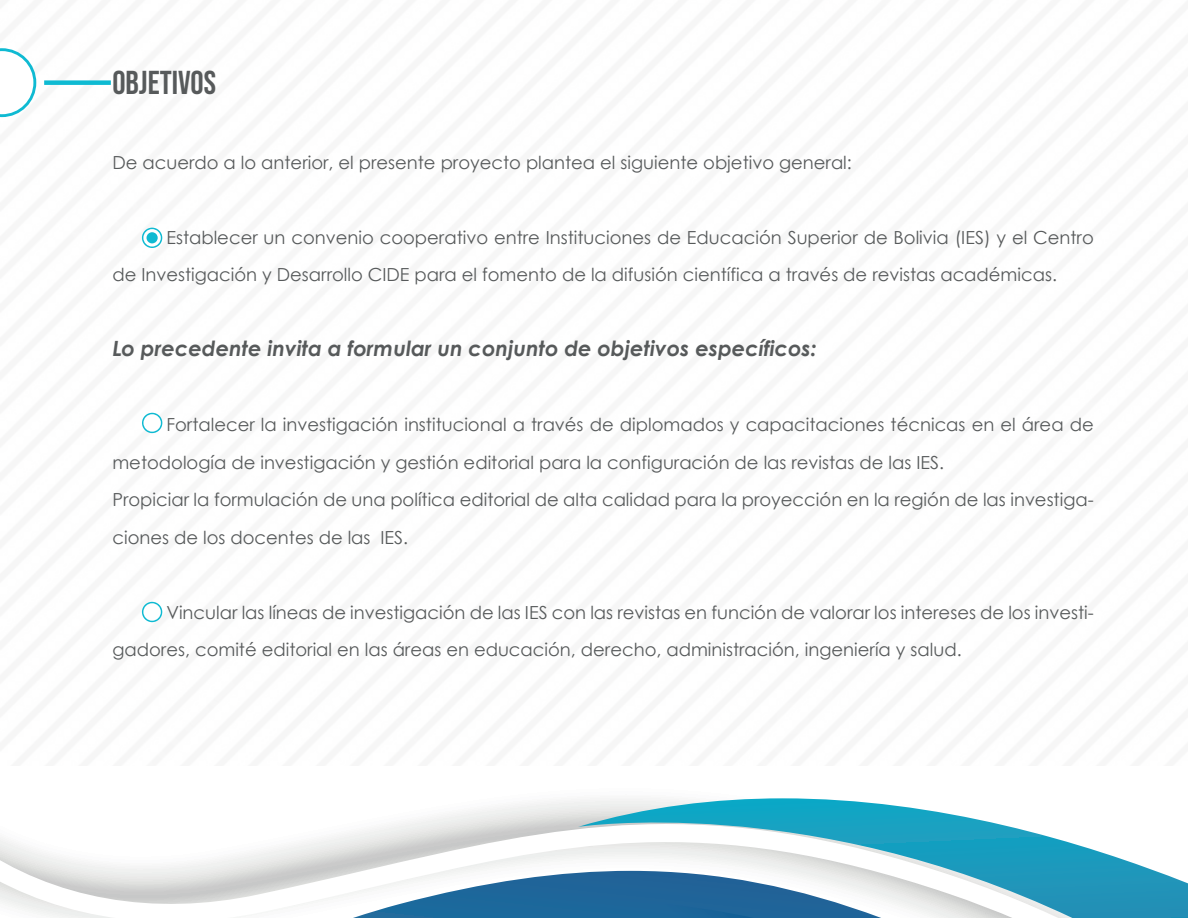
<style>
.page{position:relative;width:1188px;height:918px;background:#fff}
.page>*{position:absolute;margin:0;border:0;box-sizing:border-box;transform-origin:0 0}
.t1{font:33px "Bebas Neue";color:#575a5b}
.t2{font:italic 700 21px "Century Gothic";color:#575a5b}
.t3{font:18px/37.5px "Century Gothic";color:#575a5b}
</style>
<div class="page">
<svg style="left:0;top:801px;width:578px;height:117px"></svg>
<svg style="left:578px;top:798px;width:577px;height:73px"></svg>
<svg style="left:353px;top:871px;width:835px;height:47px"></svg>
<svg style="left:0;top:48px;width:36px;height:69px"></svg>
<div style="left:44px;top:80px;width:67px;height:5px;background:#0fbad2"></div>
<svg style="left:142px;top:413px;width:20px;height:20px"></svg>
<div style="left:143px;top:414px;width:18px;height:18px;background:#fff;border-radius:50%"></div>
<svg style="left:142px;top:602px;width:20px;height:20px"></svg>
<div style="left:143px;top:603px;width:18px;height:18px;background:#fff;border-radius:50%"></div>
<svg style="left:142px;top:228px;width:20px;height:20px"></svg>
<svg style="left:143px;top:229px;width:18px;height:18px"></svg>
<div style="left:147px;top:232px;width:11px;height:11px;background:#0fbad2;border-radius:50%"></div>
<h1 class="t1" style="left:112px;top:64px;width:105px">OBJETIVOS</h1>
<p class="t3" style="left:112px;top:143px;width:741px">De acuerdo a lo anterior, el presente proyecto plantea el siguiente objetivo general:</p>
<p class="t3" style="left:112px;top:218px;width:983px;text-indent:54px">Establecer un convenio cooperativo entre Instituciones de Educación Superior de Bolivia (IES) y el Centro de Investigación y Desarrollo CIDE para el fomento de la difusión científica a través de revistas académicas.</p>
<p class="t2" style="left:112px;top:333px;width:706px">Lo precedente invita a formular un conjunto de objetivos específicos:</p>
<p class="t3" style="left:112px;top:406px;width:983px;text-indent:54px">Fortalecer la investigación institucional a través de diplomados y capacitaciones técnicas en el área de metodología de investigación y gestión editorial para la configuración de las revistas de las IES.<br>Propiciar la formulación de una política editorial de alta calidad para la proyección en la región de las investiga&shy;ciones de los docentes de las IES.</p>
<p class="t3" style="left:112px;top:593px;width:983px;text-indent:54px">Vincular las líneas de investigación de las IES con las revistas en función de valorar los intereses de los investi&shy;gadores, comité editorial en las áreas en educación, derecho, administración, ingeniería y salud.</p>
</div>
